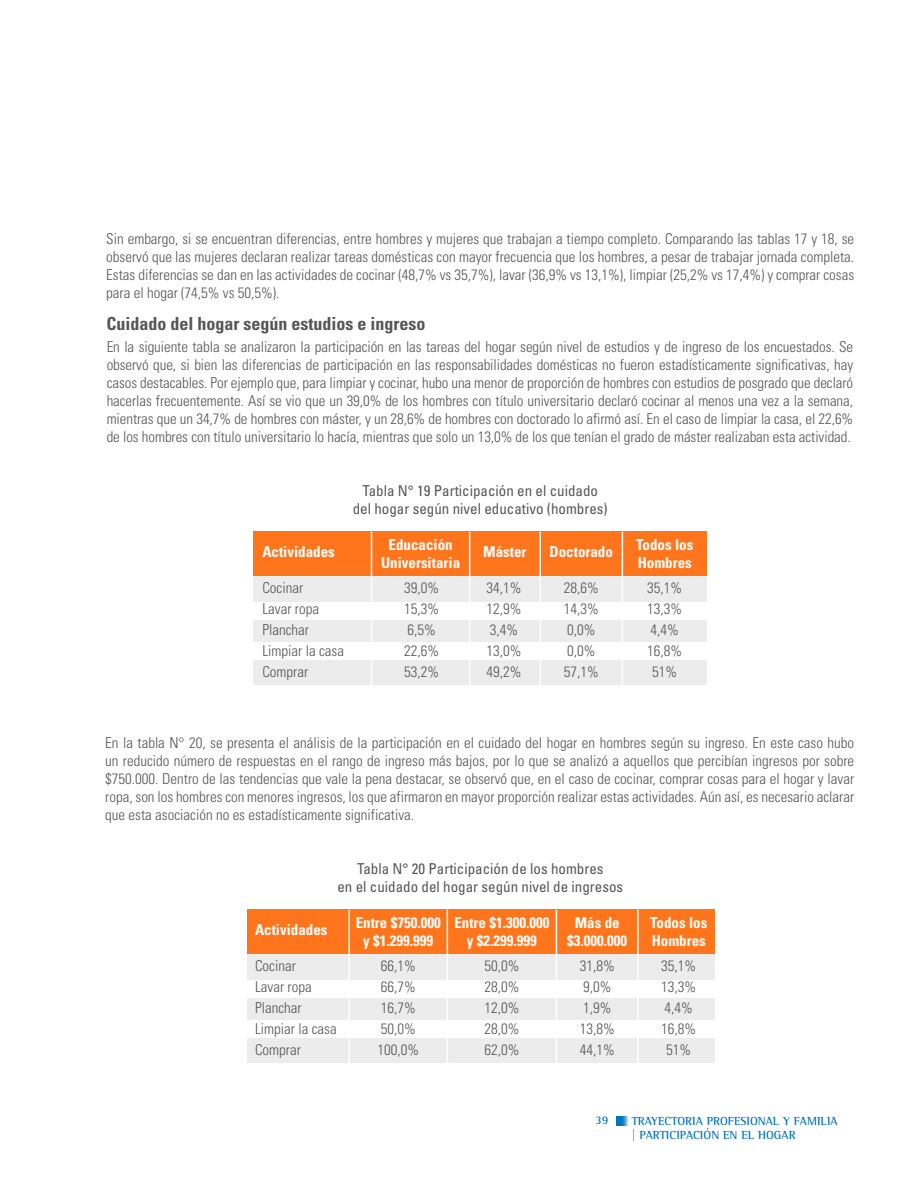
<style>
.page{position:relative;width:918px;height:1188px;background:#fff}
.page>*{position:absolute;margin:0;border:0;box-sizing:border-box;transform-origin:0 0}
.t1{font:700 condensed 18px "Univers";color:#555756}
.t2{font:300 condensed 15px/21px "Univers";color:#555756}
.t3{font:700 condensed 15px/18px "Univers";color:#fff;text-align:center}
.t4{font:condensed 15px/18px "Univers";color:#555756;text-align:center}
.t5{font:700 12px/14.4px "Agfa Rotis Semi Serif";color:#0074bc}
</style>
<div class="page">
<svg style="left:616px;top:1116px;width:13px;height:10px"></svg>
<div style="left:254px;top:556px;width:453px;height:129px;background:#ececec"></div>
<div style="left:254px;top:602px;width:453px;height:18px;background:#fff"></div>
<div style="left:254px;top:642px;width:453px;height:18px;background:#fff"></div>
<div style="left:254px;top:532px;width:453px;height:44px;background:#ff751c"></div>
<hr style="left:371px;top:532px;width:1px;height:153px;background:#fff">
<hr style="left:469px;top:532px;width:1px;height:153px;background:#fff">
<hr style="left:539px;top:532px;width:2px;height:153px;background:#fff">
<hr style="left:622px;top:532px;width:1px;height:153px;background:#fff">
<div style="left:247px;top:934px;width:467px;height:129px;background:#ececec"></div>
<div style="left:247px;top:980px;width:467px;height:18px;background:#fff"></div>
<div style="left:247px;top:1020px;width:467px;height:18px;background:#fff"></div>
<div style="left:247px;top:910px;width:467px;height:44px;background:#ff751c"></div>
<hr style="left:348px;top:910px;width:2px;height:153px;background:#fff">
<hr style="left:447px;top:910px;width:1px;height:153px;background:#fff">
<hr style="left:556px;top:910px;width:1px;height:153px;background:#fff">
<hr style="left:637px;top:910px;width:2px;height:153px;background:#fff">
<p class="t2" style="left:106px;top:230px;width:750px;line-height:18px;text-align:justify">Sin embargo, si se encuentran diferencias, entre hombres y mujeres que trabajan a tiempo completo. Comparando las tablas 17 y 18, se observó que las mujeres declaran realizar tareas domésticas con mayor frecuencia que los hombres, a pesar de trabajar jornada completa.<br>Estas diferencias se dan en las actividades de cocinar (48,7% vs 35,7%), lavar (36,9% vs 13,1%), limpiar (25,2% vs 17,4%) y comprar cosas para el hogar (74,5% vs 50,5%).</p>
<p class="t1" style="left:107px;top:313px;width:320px">Cuidado del hogar según estudios e ingreso</p>
<p class="t2" style="left:107px;top:338px;width:748px;line-height:18px;text-align:justify">En la siguiente tabla se analizaron la participación en las tareas del hogar según nivel de estudios y de ingreso de los encuestados. Se observó que, si bien las diferencias de participación en las responsabilidades domésticas no fueron estadísticamente significativas, hay casos destacables. Por ejemplo que, para limpiar y cocinar, hubo una menor de proporción de hombres con estudios de posgrado que declaró hacerlas frecuentemente. Así se vio que un 39,0% de los hombres con título universitario declaró cocinar al menos una vez a la semana, mientras que un 34,7% de hombres con máster, y un 28,6% de hombres con doctorado lo afirmó así. En el caso de limpiar la casa, el 22,6% de los hombres con título universitario lo hacía, mientras que solo un 13,0% de los que tenían el grado de máster realizaban esta actividad.</p>
<p class="t4" style="left:353px;top:481px;width:256px">Tabla N° 19 Participación en el cuidado del hogar según nivel educativo (hombres)</p>
<p class="t3" style="left:381px;top:535px;width:81px">Educación<br>Universitaria</p>
<p class="t3" style="left:636px;top:535px;width:59px;text-align:left">Todos los<br>Hombres</p>
<p class="t3" style="left:262px;top:542px;width:74px">Actividades</p>
<p class="t3" style="left:483px;top:542px;width:45px">Máster</p>
<p class="t3" style="left:550px;top:542px;width:65px">Doctorado</p>
<p class="t2" style="left:262px;top:578px;width:83px">Cocinar<br>Lavar ropa<br>Planchar<br>Limpiar la casa<br>Comprar</p>
<p class="t2" style="left:404px;top:578px;width:36px">39,0%<br>15,3%<br>6,5%<br>22,6%<br>53,2%</p>
<p class="t2" style="left:486px;top:578px;width:36px">34,1%<br>12,9%<br>3,4%<br>13,0%<br>49,2%</p>
<p class="t2" style="left:564px;top:578px;width:36px">28,6%<br>14,3%<br>0,0%<br>0,0%<br>57,1%</p>
<p class="t2" style="left:647px;top:578px;width:36px;text-align:center">35,1%<br>13,3%<br>4,4%<br>16,8%<br>51%</p>
<p class="t2" style="left:105px;top:733px;width:751px;line-height:18px;text-align:justify">En la tabla N° 20, se presenta el análisis de la participación en el cuidado del hogar en hombres según su ingreso. En este caso hubo un reducido número de respuestas en el rango de ingreso más bajos, por lo que se analizó a aquellos que percibían ingresos por sobre $750.000. Dentro de las tendencias que vale la pena destacar, se observó que, en el caso de cocinar, comprar cosas para el hogar y lavar ropa, son los hombres con menores ingresos, los que afirmaron en mayor proporción realizar estas actividades. Aún así, es necesario aclarar que esta asociación no es estadísticamente significativa.</p>
<p class="t3" style="left:255px;top:920px;width:74px">Actividades</p>
<p class="t4" style="left:337px;top:859px;width:287px">Tabla N° 20 Participación de los hombres<br>en el cuidado del hogar según nivel de ingresos</p>
<p class="t3" style="left:356px;top:913px;width:86px">Entre $750.000 y $1.299.999</p>
<p class="t3" style="left:454px;top:913px;width:96px">Entre $1.300.000 y $2.299.999</p>
<p class="t3" style="left:567px;top:913px;width:61px">Más de $3.000.000</p>
<p class="t3" style="left:650px;top:913px;width:59px;text-align:left">Todos los<br>Hombres</p>
<p class="t2" style="left:255px;top:956px;width:83px">Cocinar<br>Lavar ropa<br>Planchar<br>Limpiar la casa<br>Comprar</p>
<p class="t2" style="left:377px;top:956px;width:43px">66,1%<br>66,7%<br>16,7%<br>50,0%<br>100,0%</p>
<p class="t2" style="left:484px;top:956px;width:36px;text-align:justify">50,0% 28,0% 12,0% 28,0% 62,0%</p>
<p class="t2" style="left:580px;top:956px;width:36px">31,8%<br>9,0%<br>1,9%<br>13,8%<br>44,1%</p>
<p class="t2" style="left:661px;top:956px;width:36px;text-align:center">35,1%<br>13,3%<br>4,4%<br>16,8%<br>51%</p>
<p class="t5" style="left:595px;top:1113px;width:15px">39</p>
<p class="t5" style="left:632px;top:1113px;width:208px">TRAYECTORIA PROFESIONAL Y FAMILIA | PARTICIPACIÓN EN EL HOGAR</p>
</div>
